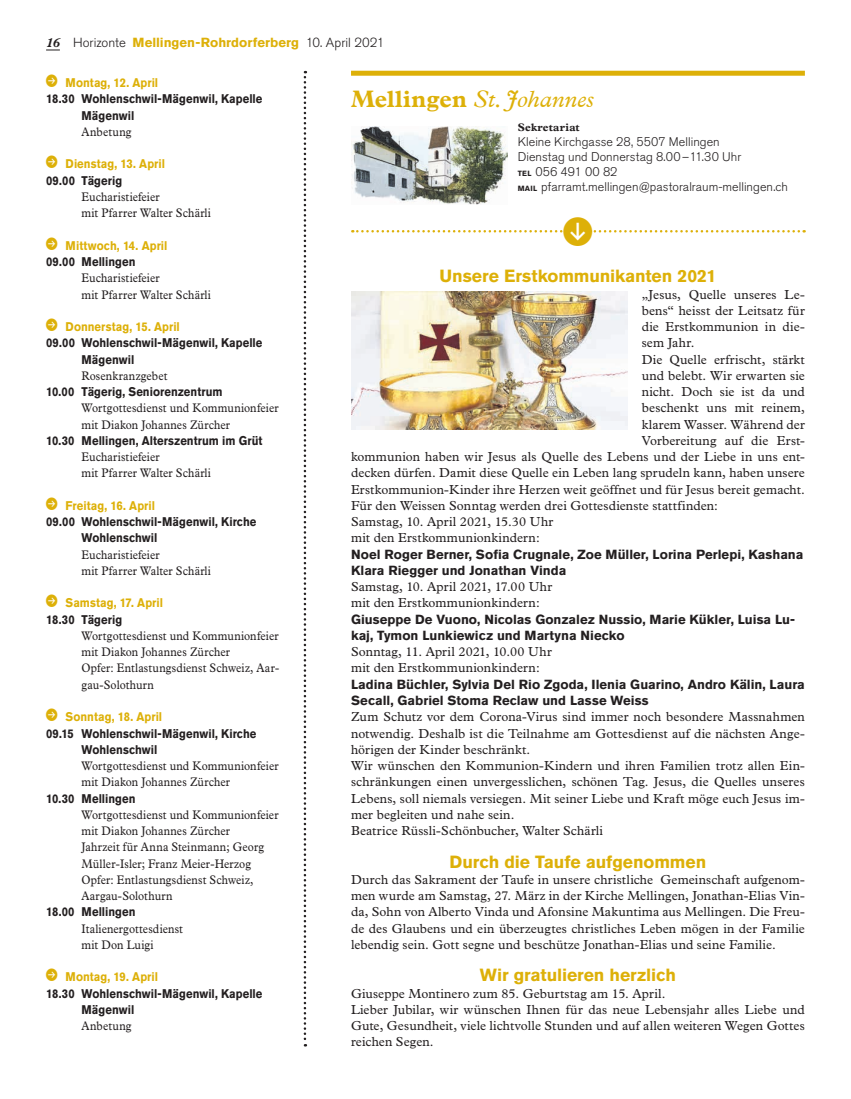
<style>
.page{position:relative;width:851px;height:1099px;background:#fff}
.page>*{position:absolute;margin:0;border:0;box-sizing:border-box;transform-origin:0 0}
.t1{font:italic 23.75px "Plantin MT Pro";color:#ddb008}
.t2{font:700 17.5px "Akzidenz Grotesk Pro";letter-spacing:-.005em;color:#ddb008}
.t3{font:13.12px/16.2px "Plantin Std";letter-spacing:.01em;color:#231f20}
.t4{font:700 13.12px/16.2px "Akzidenz Grotesk Pro";color:#231f20}
.t5{font:700 13.12px "Akzidenz Grotesk Pro";letter-spacing:.005em;color:#ddb008}
.t6{font:12.5px/16.2px "Plantin Std";letter-spacing:.01em;color:#231f20;scale:.9 1}
.t7{font:700 12.5px/16.2px "Akzidenz Grotesk Pro";letter-spacing:.005em;color:#231f20;scale:.9 1}
.t8{font:700 12.5px "Akzidenz Grotesk Pro";letter-spacing:.005em;color:#ddb008;scale:.9 1}
.t9{font:300 12.5px/15px "Akzidenz Grotesk Pro";letter-spacing:.005em;color:#231f20}
.t10{font:700 11px "Plantin MT Pro";letter-spacing:.025em;color:#231f20}
.s1{font-family:"Plantin Std";font-style:italic;color:#231f20}
.s2{font-weight:300;color:#231f20}
.s3{font-weight:700;font-style:normal}
.s4{font-weight:700;font-size:7.5px}
</style>
<div class="page">
<svg style="left:46px;top:50px;width:14px;height:1px"></svg>
<svg style="left:303px;top:71px;width:3px;height:975px"></svg>
<img style="left:351px;top:291px;width:276px;height:138px">
<div style="left:351px;top:71px;width:453px;height:5px;background:#ddb008"></div>
<img style="left:351px;top:126px;width:156px;height:78px">
<svg style="left:352px;top:230px;width:452px;height:3px"></svg>
<p class="t5" style="left:46px;top:34px;width:340px"><span class="s1">16</span> <span class="s2">Horizonte</span> Mellingen-Rohrdorferberg <span class="s2">10. April 2021</span></p>
<p class="t8" style="left:66px;top:75px;width:104px">Montag, 12. April</p>
<p class="t7" style="left:82px;top:91px;width:202px;text-indent:-35px">18.30 Wohlenschwil-Mägenwil, Kapelle<br>Mägenwil</p>
<p class="t6" style="left:82px;top:124px;width:57px">Anbetung</p>
<p class="t8" style="left:66px;top:156px;width:112px">Dienstag, 13. April</p>
<p class="t7" style="left:46px;top:172px;width:86px">09.00 Tägerig</p>
<p class="t6" style="left:82px;top:189px;width:145px">Eucharistiefeier<br>mit Pfarrer Walter Schärli</p>
<p class="t8" style="left:66px;top:237px;width:115px">Mittwoch, 14. April</p>
<p class="t7" style="left:46px;top:253px;width:101px">09.00 Mellingen</p>
<p class="t6" style="left:82px;top:270px;width:145px">Eucharistiefeier<br>mit Pfarrer Walter Schärli</p>
<p class="t8" style="left:66px;top:318px;width:128px">Donnerstag, 15. April</p>
<p class="t7" style="left:82px;top:334px;width:202px;text-indent:-35px">09.00 Wohlenschwil-Mägenwil, Kapelle<br>Mägenwil</p>
<p class="t6" style="left:82px;top:367px;width:97px">Rosenkranzgebet</p>
<p class="t7" style="left:46px;top:383px;width:197px">10.00 Tägerig, Seniorenzentrum</p>
<p class="t6" style="left:82px;top:400px;width:220px">Wortgottesdienst und Kommunionfeier mit Diakon Johannes Zürcher</p>
<p class="t7" style="left:46px;top:432px;width:242px">10.30 Mellingen, Alterszentrum im Grüt</p>
<p class="t6" style="left:82px;top:449px;width:145px">Eucharistiefeier<br>mit Pfarrer Walter Schärli</p>
<p class="t8" style="left:66px;top:497px;width:101px">Freitag, 16. April</p>
<p class="t7" style="left:82px;top:513px;width:196px;text-indent:-35px">09.00 Wohlenschwil-Mägenwil, Kirche<br>Wohlenschwil</p>
<p class="t6" style="left:82px;top:546px;width:145px">Eucharistiefeier<br>mit Pfarrer Walter Schärli</p>
<p class="t8" style="left:66px;top:595px;width:110px">Samstag, 17. April</p>
<p class="t7" style="left:46px;top:611px;width:86px">18.30 Tägerig</p>
<p class="t6" style="left:82px;top:627px;width:221px">Wortgottesdienst und Kommunionfeier mit Diakon Johannes Zürcher<br>Opfer: Entlastungsdienst Schweiz, Aar&shy;gau-Solothurn</p>
<p class="t8" style="left:66px;top:708px;width:109px">Sonntag, 18. April</p>
<p class="t7" style="left:82px;top:724px;width:196px;text-indent:-35px">09.15 Wohlenschwil-Mägenwil, Kirche<br>Wohlenschwil</p>
<p class="t6" style="left:82px;top:757px;width:220px">Wortgottesdienst und Kommunionfeier mit Diakon Johannes Zürcher</p>
<p class="t7" style="left:46px;top:789px;width:101px">10.30 Mellingen</p>
<p class="t6" style="left:81px;top:806px;width:220px">Wortgottesdienst und Kommunionfeier mit Diakon Johannes Zürcher<br>Jahrzeit für Anna Steinmann; Georg<br>Müller-Isler; Franz Meier-Herzog<br>Opfer: Entlastungsdienst Schweiz,<br>Aargau-Solothurn</p>
<p class="t7" style="left:46px;top:903px;width:101px">18.00 Mellingen</p>
<p class="t6" style="left:81px;top:920px;width:114px">Italienergottesdienst mit Don Luigi</p>
<p class="t8" style="left:66px;top:968px;width:104px">Montag, 19. April</p>
<p class="t7" style="left:81px;top:984px;width:202px;text-indent:-35px">18.30 Wohlenschwil-Mägenwil, Kapelle<br>Mägenwil</p>
<p class="t6" style="left:81px;top:1017px;width:57px">Anbetung</p>
<h1 class="t1" style="left:351px;top:85px;width:244px"><span class="s3">Mellingen</span> St. Johannes</h1>
<p class="t10" style="left:517px;top:120px;width:64px">Sekretariat</p>
<p class="t9" style="left:517px;top:134px;width:272px">Kleine Kirchgasse 28, 5507 Mellingen<br>Dienstag und Donnerstag 8.00–11.30 Uhr<br><span class="s4">TEL</span> 056 491 00 82<br><span class="s4">MAIL</span> pfarramt.mellingen@pastoralraum-mellingen.ch</p>
<h2 class="t2" style="left:439px;top:265px;width:278px">Unsere Erstkommunikanten 2021</h2>
<p class="t3" style="left:641px;top:286px;width:164px">„Jesus, Quelle unseres Le-</p>
<p class="t3" style="left:641px;top:302px;width:164px">bens“ heisst der Leitsatz für</p>
<p class="t3" style="left:641px;top:318px;width:164px">die Erstkommunion in die-</p>
<p class="t3" style="left:641px;top:335px;width:54px">sem Jahr.</p>
<p class="t3" style="left:641px;top:351px;width:164px">Die Quelle erfrischt, stärkt</p>
<p class="t3" style="left:641px;top:367px;width:164px">und belebt. Wir erwarten sie</p>
<p class="t3" style="left:641px;top:383px;width:165px">nicht. Doch sie ist da und</p>
<p class="t3" style="left:641px;top:400px;width:164px">beschenkt uns mit reinem,</p>
<p class="t3" style="left:641px;top:416px;width:165px">klarem Wasser. Während der</p>
<p class="t3" style="left:641px;top:432px;width:164px">Vorbereitung auf die Erst-</p>
<p class="t3" style="left:351px;top:448px;width:455px">kommunion haben wir Jesus als Quelle des Lebens und der Liebe in uns ent-</p>
<p class="t3" style="left:351px;top:465px;width:455px">decken dürfen. Damit diese Quelle ein Leben lang sprudeln kann, haben unsere</p>
<p class="t3" style="left:351px;top:481px;width:455px">Erstkommunion-Kinder ihre Herzen weit geöffnet und für Jesus bereit gemacht.</p>
<p class="t3" style="left:351px;top:497px;width:368px">Für den Weissen Sonntag werden drei Gottesdienste stattfinden:</p>
<p class="t3" style="left:351px;top:513px;width:204px">Samstag, 10. April 2021, 15.30 Uhr</p>
<p class="t3" style="left:351px;top:530px;width:190px">mit den Erstkommunionkindern:</p>
<p class="t4" style="left:351px;top:546px;width:454px">Noel Roger Berner, Sofia Crugnale, Zoe Müller, Lorina Perlepi, Kashana<br>Klara Riegger und Jonathan Vinda</p>
<p class="t3" style="left:351px;top:578px;width:203px">Samstag, 10. April 2021, 17.00 Uhr mit den Erstkommunionkindern:</p>
<p class="t4" style="left:351px;top:611px;width:445px">Giuseppe De Vuono, Nicolas Gonzalez Nussio, Marie Kükler, Luisa Lu&shy;kaj, Tymon Lunkiewicz und Martyna Niecko</p>
<p class="t3" style="left:351px;top:643px;width:202px">Sonntag, 11. April 2021, 10.00 Uhr mit den Erstkommunionkindern:</p>
<p class="t4" style="left:351px;top:676px;width:455px">Ladina Büchler, Sylvia Del Rio Zgoda, Ilenia Guarino, Andro Kälin, Laura<br>Secall, Gabriel Stoma Reclaw und Lasse Weiss</p>
<p class="t3" style="left:351px;top:708px;width:455px">Zum Schutz vor dem Corona-Virus sind immer noch besondere Massnahmen notwendig. Deshalb ist die Teilnahme am Gottesdienst auf die nächsten Ange&shy;hörigen der Kinder beschränkt.<br>Wir wünschen den Kommunion-Kindern und ihren Familien trotz allen Ein&shy;schränkungen einen unvergesslichen, schönen Tag. Jesus, die Quelles unseres Lebens, soll niemals versiegen. Mit seiner Liebe und Kraft möge euch Jesus im&shy;mer begleiten und nahe sein.<br>Beatrice Rüssli-Schönbucher, Walter Schärli</p>
<h2 class="t2" style="left:449px;top:850px;width:258px">Durch die Taufe aufgenommen</h2>
<p class="t3" style="left:351px;top:871px;width:455px;text-align:justify">Durch das Sakrament der Taufe in unsere christliche Gemeinschaft aufgenom&shy;men wurde am Samstag, 27. März in der Kirche Mellingen, Jonathan-Elias Vin&shy;da, Sohn von Alberto Vinda und Afonsine Makuntima aus Mellingen. Die Freu&shy;de des Glaubens und ein überzeugtes christliches Leben mögen in der Familie lebendig sein. Gott segne und beschütze Jonathan-Elias und seine Familie.</p>
<h2 class="t2" style="left:480px;top:963px;width:197px">Wir gratulieren herzlich</h2>
<p class="t3" style="left:351px;top:985px;width:455px">Giuseppe Montinero zum 85. Geburtstag am 15. April.<br>Lieber Jubilar, wir wünschen Ihnen für das neue Lebensjahr alles Liebe und Gute, Gesundheit, viele lichtvolle Stunden und auf allen weiteren Wegen Gottes reichen Segen.</p>
</div>
